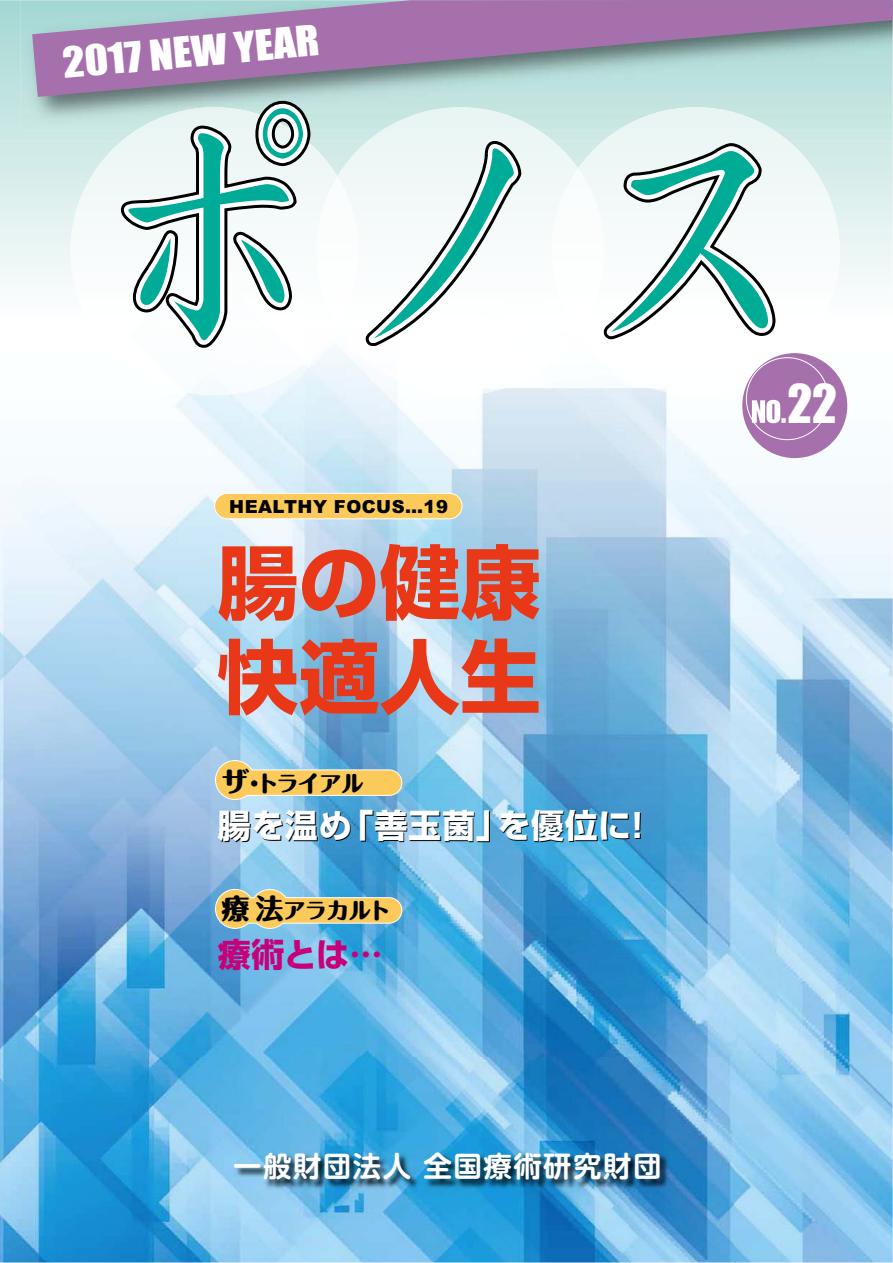
<style>
.page{position:relative;width:893px;height:1263px;background:#fff}
.page>*{position:absolute;margin:0;border:0;box-sizing:border-box;transform-origin:0 0}
.t1{font:80.7px/94.5px "Shin Go Pro Bold 90 msp RKSJ H";color:#e83817}
.t2{font:49.5px "Impact";color:#fff}
.t3{font:39.15px "Impact";color:#fff;scale:1.12 1}
.t4{font:33px "Shin Go Pro Bold 90 msp RKSJ H";letter-spacing:.025em;color:#000}
.t5{font:33px "Shin Go Pro Bold 90 msp RKSJ H";color:#c70079}
.t6{font:28.5px "Shin M Go Pro De Bold 90 msp RKSJ H";letter-spacing:.05em;color:#fff}
.t7{font:22.5px "Maru Fo Pro Heavy 90 msp RKSJ H";letter-spacing:-.045em;color:#000}
.t8{font:900 18px "Arial";letter-spacing:.025em;color:#000}
.s1{font-size:27.6px}
.s2{color:#fff}
</style>
<div class="page">
<svg style="left:0;top:0;width:893px;height:142px;background:#c4e4e1"></svg>
<img style="left:840px;top:142px;width:53px;height:143px">
<img style="left:0;top:345px;width:893px;height:918px">
<img style="left:337px;top:142px;width:241px;height:80px">
<img style="left:348px;top:345px;width:225px;height:50px">
<img style="left:578px;top:142px;width:262px;height:143px">
<img style="left:583px;top:345px;width:225px;height:50px">
<img style="left:554px;top:168px;width:48px;height:117px">
<img style="left:70px;top:142px;width:267px;height:169px">
<img style="left:102px;top:345px;width:225px;height:50px">
<img style="left:316px;top:176px;width:42px;height:150px;border-radius:50%">
<img style="left:20px;top:0;width:873px;height:130px">
<img style="left:523px;top:107px;width:15px;height:23px">
<img style="left:618px;top:107px;width:156px;height:23px">
<svg style="left:32px;top:0;width:861px;height:97px;background:#a39ab7"></svg>
<div style="left:742px;top:353px;width:105px;height:105px;background:#a670ad;border-radius:50%"></div>
<div style="left:746px;top:357px;width:82px;height:83px;border:1px solid #fff;border-radius:50%"></div>
<svg style="left:752px;top:400px;width:34px;height:23px"></svg>
<svg style="left:365px;top:0;width:158px;height:350px;background:#b1a7c1"></svg>
<svg style="left:119px;top:99px;width:193px;height:323px"></svg>
<svg style="left:365px;top:130px;width:189px;height:216px"></svg>
<svg style="left:602px;top:130px;width:187px;height:209px"></svg>
<img style="left:231px;top:1150px;width:443px;height:44px">
<div style="left:215px;top:493px;width:247px;height:26px;background:#fbca5a;border-radius:13px"></div>
<div style="left:214px;top:493px;width:248px;height:26px;border:1px solid #fff;border-radius:13px"></div>
<svg style="left:215px;top:760px;width:187px;height:40px;background:#d2c78d"></svg>
<svg style="left:215px;top:889px;width:187px;height:40px;background:#cdc487"></svg>
<p class="t3" style="left:62px;top:50px;width:231px;rotate:-5deg">2017 NEW YEAR</p>
<p class="t8" style="left:229px;top:496px;width:220px">HEALTHY FOCUS…19</p>
<h1 class="t1" style="left:218px;top:546px;width:325px">腸の健康快適人生</h1>
<p class="t7" style="left:222px;top:775px;width:144px"><span class="s1">ザ</span>・トライアル</p>
<h3 class="t4" style="left:218px;top:814px;width:437px"><span class="s2">腸を</span>温め「善玉菌」<span class="s2">を優</span>位に<span class="s2">！</span></h3>
<p class="t7" style="left:222px;top:902px;width:170px"><span class="s1">療 法</span>アラカルト</p>
<h3 class="t5" style="left:218px;top:942px;width:166px">療術とは…</h3>
<h3 class="t6" style="left:233px;top:1156px;width:430px">一般財団法人 全国療術研究財団</h3>
<p class="t2" style="left:787px;top:388px;width:51px">22</p>
</div>
